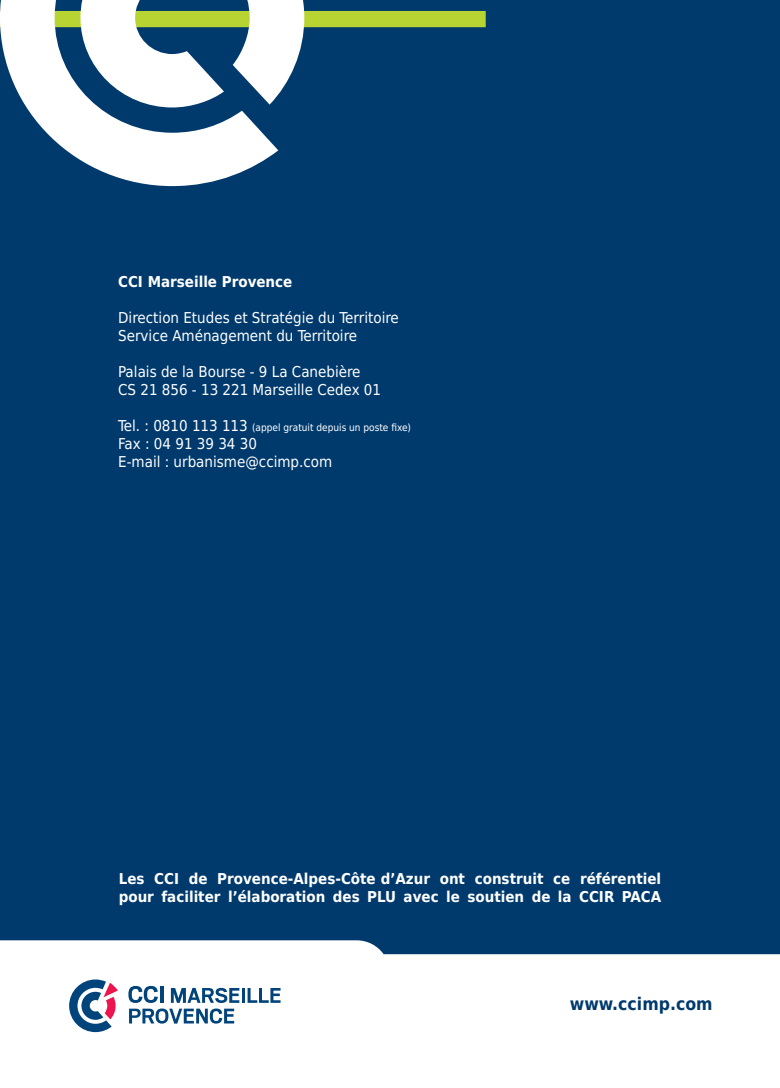
<style>
.page{position:relative;width:780px;height:1088px;background:#003a6d}
.page>*{position:absolute;margin:0;border:0;box-sizing:border-box;transform-origin:0 0}
.t1{font:700 17.5px "DejaVu Sans Condensed";color:#003a6d}
.t2{font:15px/18px "DejaVu Sans Condensed";color:#fff}
.t3{font:700 15px/18px "DejaVu Sans Condensed";color:#fff}
.t4{font:10px "DejaVu Sans Condensed";color:#fff}
.s1{font-size:15px}
</style>
<div class="page">
<div style="left:0;top:11px;width:485px;height:16px;background:#b8d432"></div>
<div style="left:0;top:940px;width:780px;height:148px;background:#fff"></div>
<svg style="left:0;top:0;width:278px;height:186px;fill:#fff"></svg>
<svg style="left:80px;top:0;width:144px;height:107px"></svg>
<svg style="left:233px;top:0;width:71px;height:105px"></svg>
<hr style="left:242px;top:988px;width:3px;height:15px;background:#00447b">
<svg style="left:247px;top:988px;width:33px;height:15px"></svg>
<svg style="left:128px;top:986px;width:111px;height:37px"></svg>
<svg style="left:69px;top:979px;width:49px;height:53px"></svg>
<p class="t3" style="left:118px;top:272px;width:176px">CCI Marseille Provence</p>
<p class="t2" style="left:118px;top:308px;width:282px">Direction Etudes et Stratégie du Territoire<br>Service Aménagement du Territoire</p>
<p class="t2" style="left:118px;top:362px;width:264px">Palais de la Bourse - 9 La Canebière<br>CS 21 856 - 13 221 Marseille Cedex 01</p>
<p class="t4" style="left:118px;top:419px;width:294px"><span class="s1">Tel. : 0810 113 113</span> (appel gratuit depuis un poste fixe)</p>
<p class="t2" style="left:118px;top:434px;width:216px">Fax : 04 91 39 34 30<br>E-mail : urbanisme@ccimp.com</p>
<p class="t3" style="left:119px;top:869px;width:544px">Les CCI de Provence-Alpes-Côte d’Azur ont construit ce référentiel pour faciliter l’élaboration des PLU avec le soutien de la CCIR PACA</p>
<p class="t1" style="left:569px;top:989px;width:144px">www.ccimp.com</p>
</div>
